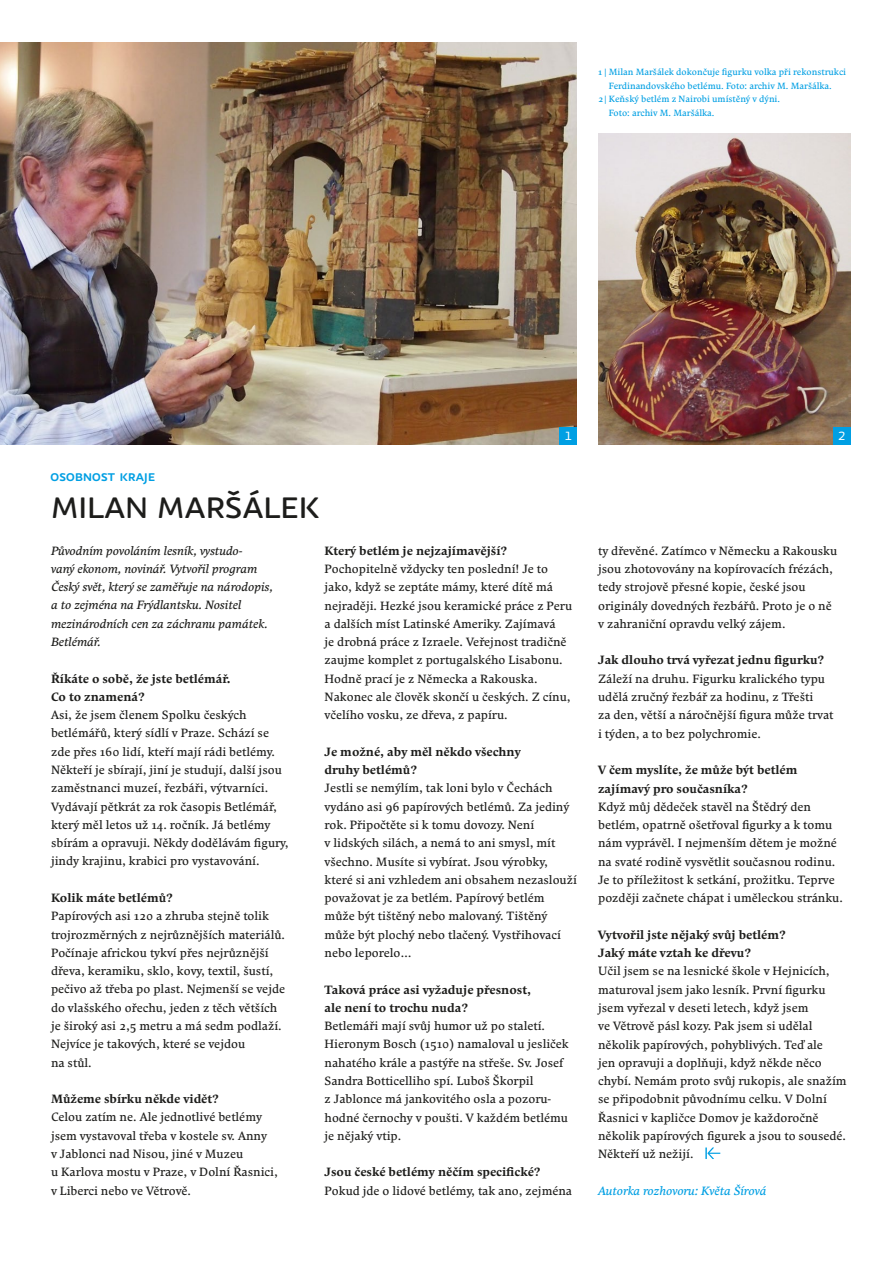
<style>
.page{position:relative;width:893px;height:1263px;background:#fff}
.page>*{position:absolute;margin:0;border:0;box-sizing:border-box;transform-origin:0 0}
.t1{font:500 30px "Knedle";letter-spacing:.015em;color:#1d1d1b}
.t2{font:500 15px "Knedle";letter-spacing:.015em;color:#009fe3}
.t3{font:12px/18.3px "Comenia Serif";color:#1d1d1b}
.t4{font:700 12px/18.3px "Comenia Serif";color:#1d1d1b}
.t5{font:italic 12px/18.3px "Comenia Serif";color:#1d1d1b}
.t6{font:italic 12px "Comenia Serif";color:#009fe3}
.t7{font:12px "Knedle";color:#fff}
.t8{font:9px "Comenia Serif";color:#009fe3}
</style>
<div class="page">
<svg style="left:705px;top:1147px;width:15px;height:12px"></svg>
<img style="left:0;top:43px;width:577px;height:402px">
<div style="left:560px;top:428px;width:17px;height:17px;background:#009fe3"></div>
<img style="left:598px;top:134px;width:252px;height:311px">
<div style="left:833px;top:428px;width:17px;height:17px;background:#009fe3"></div>
<p class="t8" style="left:598px;top:66px;width:249px">1 | Milan Maršálek dokončuje figurku volka při rekonstrukci</p>
<p class="t8" style="left:609px;top:79px;width:225px">Ferdinandovského betlému. Foto: archiv M. Maršálka.</p>
<p class="t8" style="left:598px;top:93px;width:183px">2| Keňský betlém z Nairobi umístěný v dýni.</p>
<p class="t8" style="left:609px;top:106px;width:107px">Foto: archiv M. Maršálka.</p>
<p class="t7" style="left:565px;top:428px;width:9px">1</p>
<p class="t7" style="left:838px;top:428px;width:9px">2</p>
<p class="t2" style="left:51px;top:466px;width:106px">Osobnost KRAJ e</p>
<h1 class="t1" style="left:51px;top:487px;width:270px">MILAN MARŠÁLEK</h1>
<p class="t5" style="left:51px;top:541px;width:223px">Původním povoláním lesník, vystudo-<br>vaný ekonom, novinář. Vytvořil program Český svět, který se zaměřuje na národopis, a to zejména na Frýdlantsku. Nositel mezinárodních cen za záchranu památek.<br>Betlémář.</p>
<p class="t4" style="left:51px;top:669px;width:181px">Říkáte o sobě, že jste betlémář.<br>Co to znamená?</p>
<p class="t3" style="left:51px;top:705px;width:239px">Asi, že jsem členem Spolku českých betlémářů, který sídlí v Praze. Schází se zde přes 160 lidí, kteří mají rádi betlémy.<br>Někteří je sbírají, jiní je studují, další jsou zaměstnanci muzeí, řezbáři, výtvarníci.<br>Vydávají pětkrát za rok časopis Betlémář, který měl letos už 14. ročník. Já betlémy sbírám a opravuji. Někdy dodělávám figury, jindy krajinu, krabici pro vystavování.</p>
<p class="t4" style="left:51px;top:888px;width:123px">Kolik máte betlémů?</p>
<p class="t3" style="left:51px;top:907px;width:236px">Papírových asi 120 a zhruba stejně tolik trojrozměrných z nejrůznějších materiálů.<br>Počínaje africkou tykví přes nejrůznější dřeva, keramiku, sklo, kovy, textil, šustí, pečivo až třeba po plast. Nejmenší se vejde do vlašského ořechu, jeden z těch větších je široký asi 2,5 metru a má sedm podlaží.<br>Nejvíce je takových, které se vejdou<br>na stůl.</p>
<p class="t4" style="left:51px;top:1090px;width:169px">Můžeme sbírku někde vidět?</p>
<p class="t3" style="left:51px;top:1108px;width:228px">Celou zatím ne. Ale jednotlivé betlémy jsem vystavoval třeba v kostele sv. Anny<br>v Jablonci nad Nisou, jiné v Muzeu<br>u Karlova mostu v Praze, v Dolní Řasnici, v Liberci nebo ve Větrově.</p>
<p class="t4" style="left:325px;top:541px;width:184px">Který betlém je nejzajímavější?</p>
<p class="t3" style="left:325px;top:559px;width:249px">Pochopitelně vždycky ten poslední! Je to jako, když se zeptáte mámy, které dítě má nejraději. Hezké jsou keramické práce z Peru a dalších míst Latinské Ameriky. Zajímavá<br>je drobná práce z Izraele. Veřejnost tradičně zaujme komplet z portugalského Lisabonu.<br>Hodně prací je z Německa a Rakouska.<br>Nakonec ale člověk skončí u českých. Z cínu, včelího vosku, ze dřeva, z papíru.</p>
<p class="t4" style="left:325px;top:742px;width:198px">Je možné, aby měl někdo všechny druhy betlémů?</p>
<p class="t3" style="left:325px;top:779px;width:254px">Jestli se nemýlím, tak loni bylo v Čechách vydáno asi 96 papírových betlémů. Za jediný rok. Připočtěte si k tomu dovozy. Není<br>v lidských silách, a nemá to ani smysl, mít všechno. Musíte si vybírat. Jsou výrobky, které si ani vzhledem ani obsahem nezaslouží považovat je za betlém. Papírový betlém může být tištěný nebo malovaný. Tištěný může být plochý nebo tlačený. Vystřihovací nebo leporelo…</p>
<p class="t4" style="left:325px;top:980px;width:208px">Taková práce asi vyžaduje přesnost, ale není to trochu nuda?</p>
<p class="t3" style="left:325px;top:1016px;width:246px">Betlemáři mají svůj humor už po staletí.<br>Hieronym Bosch (1510) namaloval u jesliček nahatého krále a pastýře na střeše. Sv. Josef Sandra Botticelliho spí. Luboš Škorpil<br>z Jablonce má jankovitého osla a pozoru&shy;hodné černochy v poušti. V každém betlému je nějaký vtip.</p>
<p class="t4" style="left:325px;top:1163px;width:218px">Jsou české betlémy něčím specifické?</p>
<p class="t3" style="left:325px;top:1181px;width:249px">Pokud jde o lidové betlémy, tak ano, zejména</p>
<p class="t3" style="left:598px;top:541px;width:241px">ty dřevěné. Zatímco v Německu a Rakousku jsou zhotovovány na kopírovacích frézách, tedy strojově přesné kopie, české jsou originály dovedných řezbářů. Proto je o ně v zahraniční opravdu velký zájem.</p>
<p class="t4" style="left:598px;top:651px;width:228px">Jak dlouho trvá vyřezat jednu figurku?</p>
<p class="t3" style="left:598px;top:669px;width:237px">Záleží na druhu. Figurku kralického typu udělá zručný řezbář za hodinu, z Třešti<br>za den, větší a náročnější figura může trvat i týden, a to bez polychromie.</p>
<p class="t4" style="left:598px;top:761px;width:201px">V čem myslíte, že může být betlém zajímavý pro současníka?</p>
<p class="t3" style="left:598px;top:797px;width:246px">Když můj dědeček stavěl na Štědrý den betlém, opatrně ošetřoval figurky a k tomu nám vyprávěl. I nejmenším dětem je možné na svaté rodině vysvětlit současnou rodinu.<br>Je to příležitost k setkání, prožitku. Teprve později začnete chápat i uměleckou stránku.</p>
<p class="t4" style="left:598px;top:925px;width:189px">Vytvořil jste nějaký svůj betlém?<br>Jaký máte vztah ke dřevu?</p>
<p class="t3" style="left:598px;top:962px;width:250px">Učil jsem se na lesnické škole v Hejnicích, maturoval jsem jako lesník. První figurku jsem vyřezal v deseti letech, když jsem<br>ve Větrově pásl kozy. Pak jsem si udělal několik papírových, pohyblivých. Teď ale<br>jen opravuji a doplňuji, když někde něco chybí. Nemám proto svůj rukopis, ale snažím se připodobnit původnímu celku. V Dolní Řasnici v kapličce Domov je každoročně několik papírových figurek a jsou to sousedé.<br>Někteří už nežijí.</p>
<p class="t6" style="left:598px;top:1182px;width:170px">Autorka rozhovoru: Květa Šírová</p>
</div>
